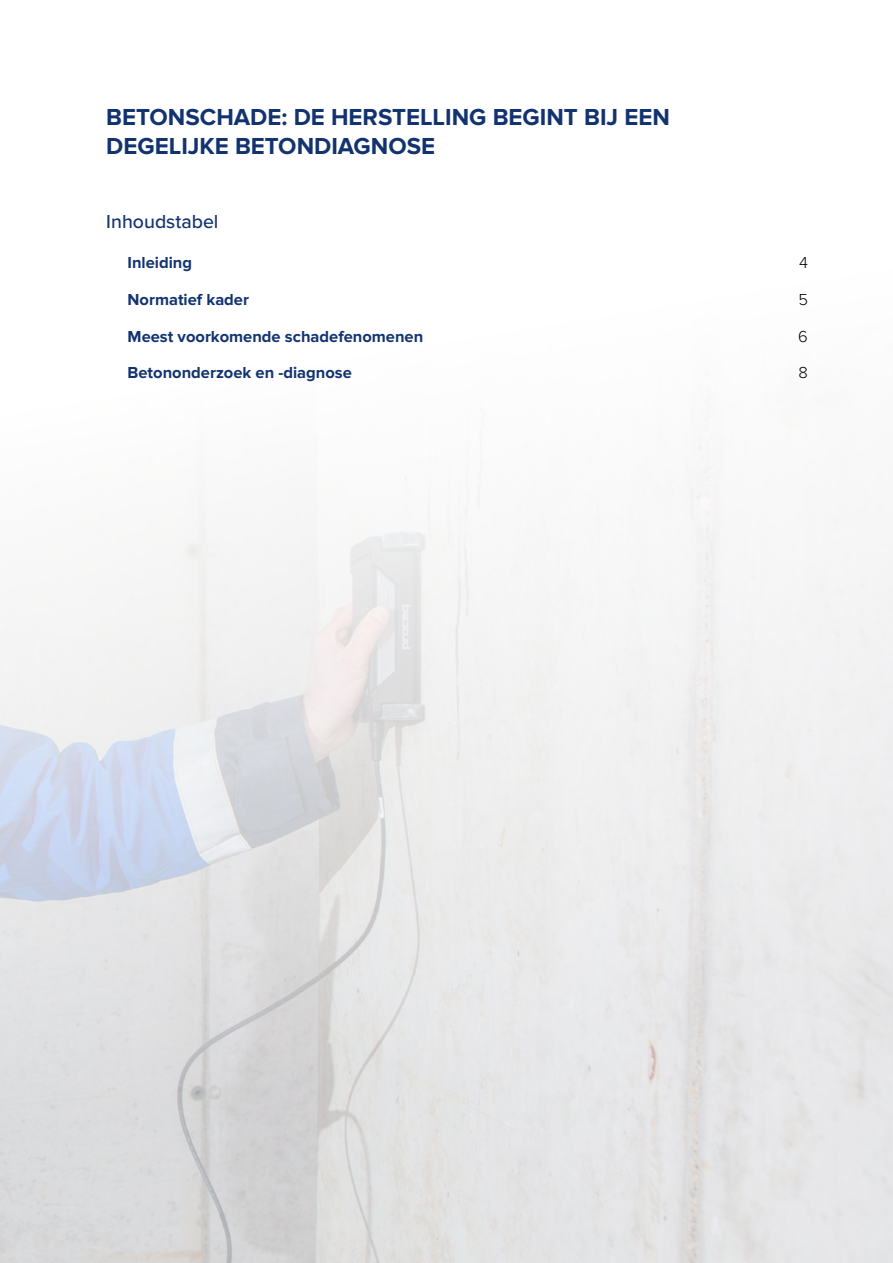
<style>
.page{position:relative;width:893px;height:1263px;background:#fff}
.page>*{position:absolute;margin:0;border:0;box-sizing:border-box;transform-origin:0 0}
.t1{font:700 24px/28.8px "Proxima Nova";color:#133370}
.t2{font:500 19.5px "Proxima Nova";color:#133370}
.t3{font:700 16.5px "Proxima Nova";color:#133370}
.t4{font:300 16.5px "Proxima Nova";color:#000}
</style>
<div class="page">
<img style="left:0;top:420px;width:893px;height:843px">
<h1 class="t1" style="left:106px;top:103px;width:565px">BETONSCHADE: DE HERSTELLING BEGINT BIJ EEN<br>DEGELIJKE BETONDIAGNOSE</h1>
<p class="t2" style="left:106px;top:207px;width:114px">Inhoudstabel</p>
<p class="t3" style="left:128px;top:253px;width:66px">Inleiding</p>
<p class="t4" style="left:799px;top:250px;width:10px">4</p>
<p class="t3" style="left:128px;top:290px;width:123px">Normatief kader</p>
<p class="t4" style="left:798px;top:287px;width:11px">5</p>
<p class="t3" style="left:128px;top:327px;width:297px">Meest voorkomende schadefenomenen</p>
<p class="t4" style="left:798px;top:324px;width:11px">6</p>
<p class="t3" style="left:128px;top:363px;width:226px">Betononderzoek en -diagnose</p>
<p class="t4" style="left:798px;top:361px;width:11px">8</p>
</div>
